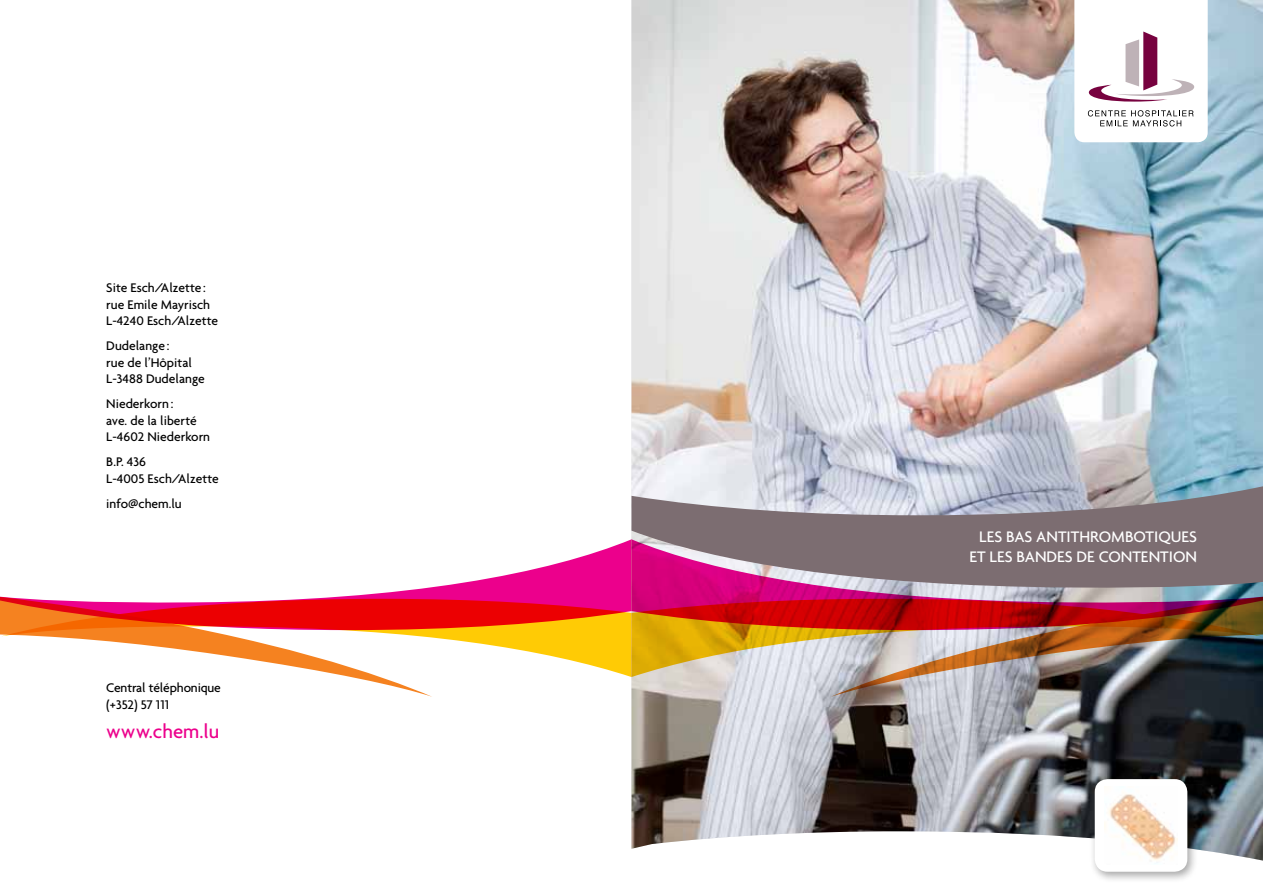
<style>
.page{position:relative;width:1263px;height:893px;background:#fff}
.page>*{position:absolute;margin:0;border:0;box-sizing:border-box;transform-origin:0 0}
.t1{font:500 20.7px "Agenda";color:#ec008c}
.t2{font:500 16.5px "Agenda";letter-spacing:.155em;color:#fff}
.t3{font:500 13.5px/16.5px "Agenda";color:#000}
</style>
<div class="page">
<img style="left:631px;top:0;width:632px;height:861px">
<svg style="left:631px;top:588px;width:632px;height:11px;background:#c165a4"></svg>
<svg style="left:631px;top:484px;width:632px;height:104px;background:#97818f"></svg>
<img style="left:831px;top:595px;width:432px;height:102px">
<img style="left:631px;top:599px;width:630px;height:78px">
<div style="left:1089px;top:774px;width:109px;height:109px;background:#000;opacity:.35"></div>
<div style="left:1095px;top:779px;width:92px;height:93px;background:#fff;border-radius:13px"></div>
<svg style="left:1074px;top:0;width:134px;height:142px"></svg>
<svg style="left:361px;top:539px;width:270px;height:60px"></svg>
<svg style="left:0;top:595px;width:432px;height:102px"></svg>
<svg style="left:1px;top:599px;width:630px;height:78px"></svg>
<img style="left:1104px;top:794px;width:74px;height:70px">
<p class="t3" style="left:106px;top:279px;width:113px">Site Esch/Alzette: rue Emile Mayrisch<br>L-4240 Esch/Alzette</p>
<p class="t3" style="left:106px;top:337px;width:100px">Dudelange:<br>rue de l’Hôpital<br>L-3488 Dudelange</p>
<p class="t3" style="left:106px;top:395px;width:105px">Niederkorn:<br>ave. de la liberté<br>L-4602 Niederkorn</p>
<p class="t3" style="left:106px;top:453px;width:114px">B.P. 436<br>L-4005 Esch/Alzette</p>
<p class="t3" style="left:106px;top:495px;width:77px">info@chem.lu</p>
<p class="t3" style="left:106px;top:680px;width:116px">Central téléphonique (+352) 57 111</p>
<h1 class="t1" style="left:106px;top:718px;width:115px">www.chem.lu</h1>
<p class="t2" style="left:979px;top:527px;width:36px">Les bas</p>
<p class="t2" style="left:1036px;top:527px;width:154px">antithrombotiques</p>
<p class="t2" style="left:970px;top:546px;width:57px">et les bandes</p>
<p class="t2" style="left:1076px;top:546px;width:119px">de contention</p>
</div>
